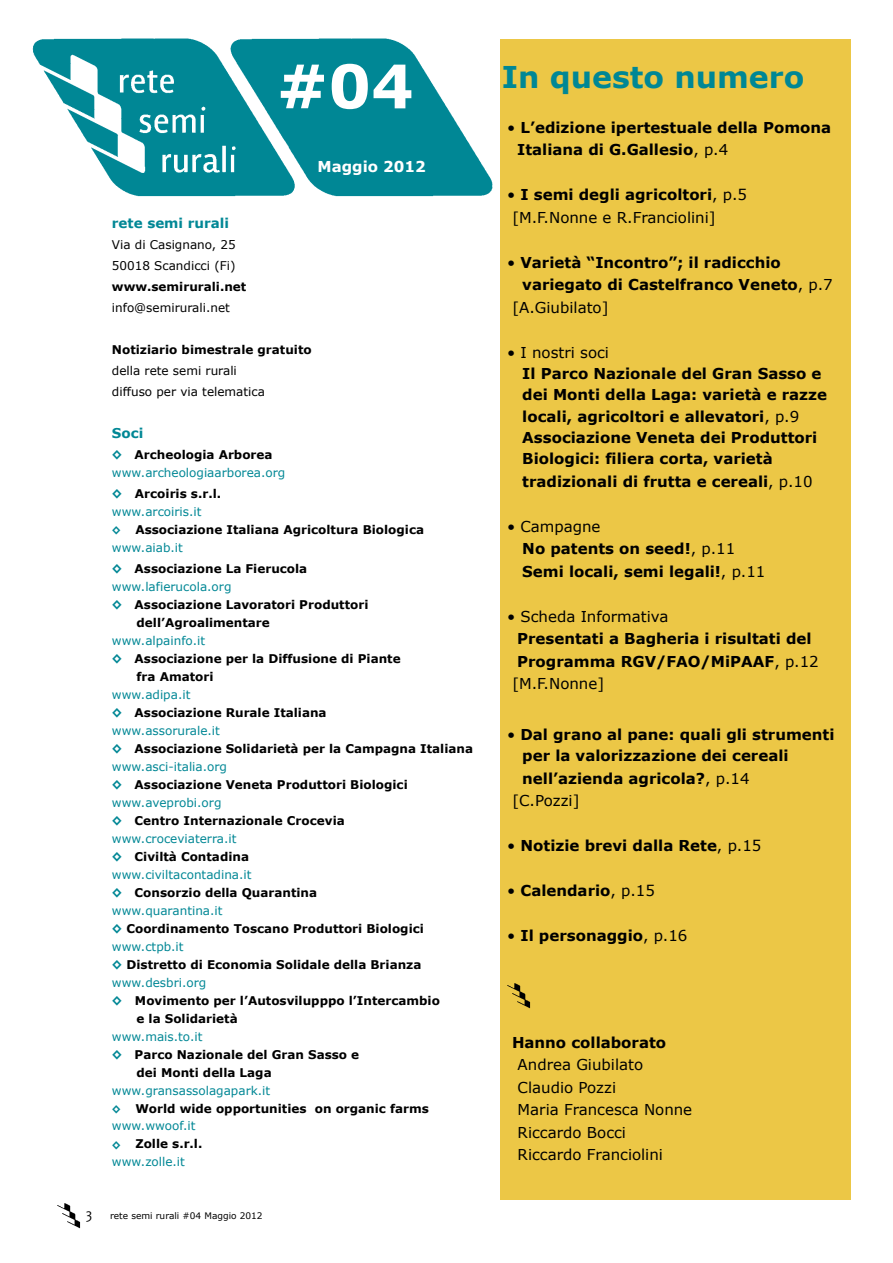
<style>
.page{position:relative;width:893px;height:1263px;background:#fff}
.page>*{position:absolute;margin:0;border:0;box-sizing:border-box;transform-origin:0 0}
.t1{font:700 60px "Verdana";color:#fff}
.t2{font:700 30px "Verdana";color:#008795}
.t3{font:700 15px/22.5px "Verdana";color:#000}
.t4{font:15px/22.5px "Verdana";color:#000}
.t5{font:700 15px "Verdana";color:#fff}
.t6{font:700 13.5px "Verdana";color:#008795}
.t7{font:700 12px/18px "Verdana";color:#000}
.t8{font:12px/18px "Verdana";color:#008795}
.t9{font:12px/21px "Verdana";color:#000}
.t10{font:9px "Verdana";color:#000}
.s1{font-weight:700}
.s2{font-weight:700;color:#000}
.s3{color:#008795}
.s4{font-weight:400;color:#008795}
.s5{font-size:10.5px;color:#008795}
.s6{font-weight:400}
</style>
<div class="page">
<img style="left:57px;top:1203px;width:24px;height:26px">
<div style="left:500px;top:40px;width:350px;height:1160px;background:#ecc746"></div>
<img style="left:32px;top:38px;width:461px;height:159px">
<img style="left:507px;top:983px;width:24px;height:26px">
<h1 class="t1" style="left:276px;top:48px;width:139px">#04</h1>
<p class="t5" style="left:317px;top:157px;width:110px">Maggio 2012</p>
<p class="t6" style="left:112px;top:215px;width:119px">rete semi rurali</p>
<p class="t9" style="left:112px;top:234px;width:125px">Via di Casignano, 25<br>50018 Scandicci (Fi)</p>
<p class="t7" style="left:112px;top:277px;width:136px">www.semirurali.net</p>
<p class="t9" style="left:112px;top:297px;width:120px">info@semirurali.net</p>
<p class="t7" style="left:112px;top:340px;width:201px">Notiziario bimestrale gratuito</p>
<p class="t9" style="left:112px;top:360px;width:155px">della rete semi rurali diffuso per via telematica</p>
<p class="t6" style="left:112px;top:425px;width:33px">Soci</p>
<p class="t8" style="left:112px;top:445px;width:175px"><span class="s1">◊</span> <span class="s2">Archeologia Arborea </span>www.archeologiaarborea.org</p>
<p class="t7" style="left:112px;top:484px;width:314px"><span class="s3">◊</span> Arcoiris s.r.l.<br><span class="s4">www.arcoiris.it<br></span><span class="s5">◊</span> Associazione Italiana Agricoltura Biologica <span class="s4">www.aiab.it</span></p>
<p class="t7" style="left:112px;top:559px;width:197px"><span class="s3">◊</span> Associazione La Fierucola</p>
<p class="t8" style="left:112px;top:577px;width:121px">www.lafierucola.org</p>
<p class="t7" style="left:112px;top:595px;width:258px"><span class="s3">◊</span> Associazione Lavoratori Produttori</p>
<p class="t7" style="left:137px;top:613px;width:135px">dell’Agroalimentare</p>
<p class="t8" style="left:112px;top:631px;width:95px">www.alpainfo.it</p>
<p class="t7" style="left:112px;top:649px;width:290px"><span class="s3">◊</span> Associazione per la Diffusione di Piante</p>
<p class="t7" style="left:137px;top:667px;width:78px">fra Amatori</p>
<p class="t8" style="left:112px;top:685px;width:80px">www.adipa.it</p>
<p class="t7" style="left:112px;top:703px;width:216px"><span class="s3">◊</span> Associazione Rurale Italiana</p>
<p class="t8" style="left:112px;top:721px;width:110px">www.assorurale.it</p>
<p class="t7" style="left:112px;top:739px;width:363px"><span class="s3">◊</span> Associazione Solidarietà per la Campagna Italiana</p>
<p class="t8" style="left:112px;top:757px;width:117px">www.asci-italia.org</p>
<p class="t7" style="left:112px;top:775px;width:297px"><span class="s3">◊</span> Associazione Veneta Produttori Biologici</p>
<p class="t8" style="left:112px;top:793px;width:111px">www.aveprobi.org</p>
<p class="t7" style="left:112px;top:811px;width:234px"><span class="s3">◊</span> Centro Internazionale Crocevia</p>
<p class="t8" style="left:112px;top:829px;width:126px">www.croceviaterra.it</p>
<p class="t7" style="left:112px;top:847px;width:139px"><span class="s3">◊</span> Civiltà Contadina</p>
<p class="t8" style="left:112px;top:865px;width:141px">www.civiltacontadina.it</p>
<p class="t7" style="left:112px;top:883px;width:207px"><span class="s3">◊</span> Consorzio della Quarantina</p>
<p class="t8" style="left:112px;top:901px;width:112px">www.quarantina.it</p>
<p class="t7" style="left:112px;top:919px;width:314px"><span class="s3">◊</span> Coordinamento Toscano Produttori Biologici</p>
<p class="t8" style="left:112px;top:937px;width:73px">www.ctpb.it</p>
<p class="t7" style="left:112px;top:955px;width:311px"><span class="s3">◊</span> Distretto di Economia Solidale della Brianza</p>
<p class="t8" style="left:112px;top:973px;width:96px">www.desbri.org</p>
<p class="t7" style="left:112px;top:991px;width:329px"><span class="s3">◊</span> Movimento per l’Autosvilupppo l’Intercambio</p>
<p class="t7" style="left:137px;top:1009px;width:103px">e la Solidarietà</p>
<p class="t8" style="left:112px;top:1027px;width:92px">www.mais.to.it</p>
<p class="t7" style="left:112px;top:1045px;width:249px"><span class="s3">◊</span> Parco Nazionale del Gran Sasso e</p>
<p class="t7" style="left:137px;top:1063px;width:137px">dei Monti della Laga</p>
<p class="t7" style="left:112px;top:1081px;width:319px"><span class="s4">www.gransassolagapark.it<br></span><span class="s5">◊</span> World wide opportunities on organic farms</p>
<p class="t8" style="left:112px;top:1116px;width:92px">www.wwoof.it <sub>◊</sub> <span class="s2">Zolle s.r.l. </span>www.zolle.it</p>
<p class="t10" style="left:110px;top:1210px;width:154px">rete semi rurali #04 Maggio 2012</p>
<h2 class="t2" style="left:502px;top:58px;width:304px">In questo numero</h2>
<p class="t3" style="left:517px;top:115px;width:316px;text-indent:-10px"><span class="s6">•</span> L’edizione ipertestuale della Pomona<br>Italiana di G.Gallesio<span class="s6">, p.4</span></p>
<p class="t4" style="left:512px;top:183px;width:236px;text-indent:-5px">• <span class="s1">I semi degli agricoltori</span>, p.5 [M.F.Nonne e R.Franciolini]</p>
<p class="t3" style="left:507px;top:250px;width:275px"><span class="s6">•</span> Varietà “Incontro”; il radicchio</p>
<p class="t3" style="left:522px;top:273px;width:312px">variegato di Castelfranco Veneto<span class="s6">, p.7</span></p>
<p class="t4" style="left:512px;top:295px;width:98px">[A.Giubilato]</p>
<p class="t4" style="left:507px;top:340px;width:104px">• I nostri soci</p>
<p class="t3" style="left:522px;top:362px;width:306px;line-height:21px">Il Parco Nazionale del Gran Sasso e dei Monti della Laga: varietà e razze</p>
<p class="t3" style="left:522px;top:406px;width:297px;line-height:21px">locali, agricoltori e allevatori<span class="s6">, p.9<br></span>Associazione Veneta dei Produttori<br>Biologici: filiera corta, varietà</p>
<p class="t3" style="left:522px;top:469px;width:292px">tradizionali di frutta e cereali<span class="s6">, p.10</span></p>
<p class="t3" style="left:522px;top:514px;width:245px;text-indent:-15px"><span class="s6">• Campagne<br></span>No patents on seed!<span class="s6">, p.11<br></span>Semi locali, semi legali!<span class="s6">, p.11</span></p>
<p class="t4" style="left:507px;top:604px;width:163px">• Scheda Informativa</p>
<p class="t3" style="left:517px;top:627px;width:296px">Presentati a Bagheria i risultati del</p>
<p class="t3" style="left:517px;top:649px;width:303px">Programma RGV/FAO/MiPAAF<span class="s6">, p.12</span></p>
<p class="t4" style="left:512px;top:672px;width:93px">[M.F.Nonne]</p>
<p class="t3" style="left:522px;top:724px;width:314px;line-height:21px;text-indent:-15px"><span class="s6">•</span> Dal grano al pane: quali gli strumenti per la valorizzazione dei cereali</p>
<p class="t3" style="left:512px;top:766px;width:239px;text-indent:10px">nell’azienda agricola?<span class="s6">, p.14 [C.Pozzi]</span></p>
<p class="t3" style="left:507px;top:834px;width:256px"><span class="s6">•</span> Notizie brevi dalla Rete<span class="s6">, p.15</span></p>
<p class="t3" style="left:507px;top:879px;width:149px"><span class="s6">•</span> Calendario<span class="s6">, p.15</span></p>
<p class="t3" style="left:507px;top:924px;width:182px"><span class="s6">•</span> Il personaggio<span class="s6">, p.16</span></p>
<p class="t3" style="left:512px;top:1030px;width:156px">Hanno collaborato</p>
<p class="t4" style="left:518px;top:1053px;width:176px">Andrea Giubilato<br>Claudio Pozzi<br>Maria Francesca Nonne<br>Riccardo Bocci<br>Riccardo Franciolini</p>
</div>
